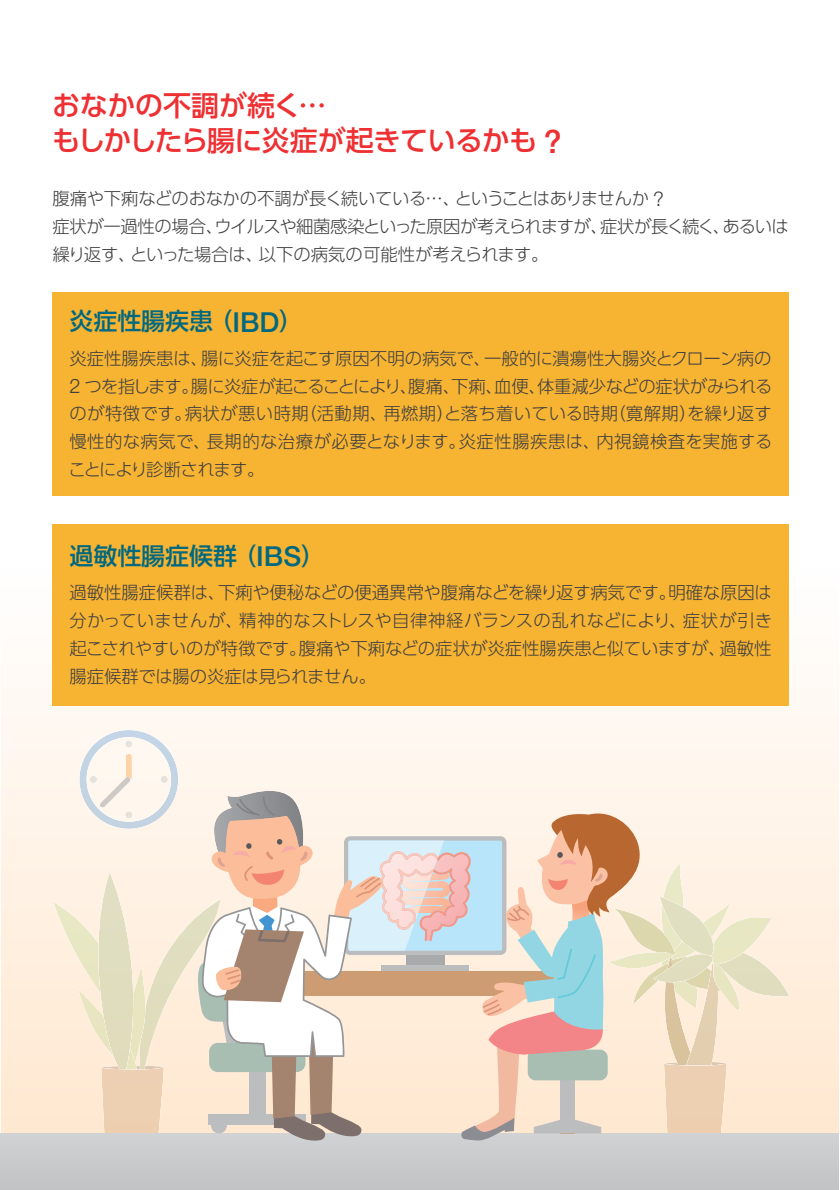
<style>
.page{position:relative;width:840px;height:1190px;background:#fff}
.page>*{position:absolute;margin:0;border:0;box-sizing:border-box;transform-origin:0 0}
.t1{font:28px/36px "UD Shin Go Pr 6 Medium 90 msp RKSJ H";letter-spacing:-.02em;color:#ee3033}
.t2{font:24px "UD Shin Go Pr 6 Medium 90 msp RKSJ H";color:#00687f}
.t3{font:17.4px/28px "UD Shin Go Pr 6 Light 90 msp RKSJ H";letter-spacing:-.02em;color:#404041;text-align:justify}
.s1{font-family:"Helvetica Neue LTW1 G";font-weight:500;font-size:32.2px}
.s2{font-family:"Helvetica Neue LTW1 G";font-weight:300;font-size:20px}
.s3{font-family:"Helvetica Neue LTW1 G";font-weight:500;font-size:27.6px}
</style>
<div class="page">
<img style="left:1px;top:688px;width:838px;height:445px">
<img style="left:79px;top:730px;width:99px;height:99px">
<img style="left:87px;top:737px;width:84px;height:85px">
<svg style="left:125px;top:740px;width:7px;height:8px"></svg>
<svg style="left:90px;top:776px;width:7px;height:7px"></svg>
<svg style="left:125px;top:811px;width:7px;height:8px"></svg>
<svg style="left:161px;top:776px;width:7px;height:7px"></svg>
<img style="left:126px;top:754px;width:6px;height:26px">
<img style="left:100px;top:777px;width:31px;height:31px">
<img style="left:140px;top:900px;width:55px;height:169px">
<img style="left:133px;top:967px;width:12px;height:96px">
<img style="left:78px;top:989px;width:59px;height:80px">
<img style="left:53px;top:902px;width:45px;height:91px">
<img style="left:98px;top:872px;width:35px;height:197px">
<img style="left:101px;top:1067px;width:63px;height:66px">
<img style="left:662px;top:1005px;width:3px;height:4px">
<img style="left:645px;top:968px;width:20px;height:37px">
<img style="left:662px;top:863px;width:22px;height:33px">
<img style="left:714px;top:902px;width:16px;height:15px">
<img style="left:665px;top:982px;width:21px;height:81px">
<img style="left:686px;top:982px;width:32px;height:81px">
<img style="left:740px;top:953px;width:49px;height:44px">
<img style="left:713px;top:917px;width:59px;height:47px">
<img style="left:659px;top:896px;width:55px;height:59px">
<img style="left:653px;top:954px;width:60px;height:28px">
<img style="left:712px;top:956px;width:28px;height:54px">
<img style="left:645px;top:908px;width:31px;height:47px">
<img style="left:645px;top:952px;width:28px;height:16px">
<img style="left:664px;top:1063px;width:63px;height:70px">
<img style="left:214px;top:791px;width:87px;height:5px">
<svg style="left:195px;top:796px;width:450px;height:345px;background:#e3d2c5"></svg>
<div style="left:52px;top:292px;width:737px;height:204px;background:#f7b332"></div>
<div style="left:52px;top:524px;width:737px;height:181px;background:#f7b332"></div>
<h1 class="t1" style="left:52px;top:86px;width:511px">おなかの不調が続く…<br>もしかしたら腸に炎症が起きているかも <span class="s1">?</span></h1>
<p class="t3" style="left:52px;top:184px;width:738px;text-align:left">腹痛や下痢などのおなかの不調が長く続いている…、ということはありませんか <span class="s2">?<br></span>症状が一過性の場合、ウイルスや細菌感染といった原因が考えられますが、症状が長く続く、あるいは繰り返す、といった場合は、以下の病気の可能性が考えられます。</p>
<h2 class="t2" style="left:69px;top:302px;width:235px">炎症性腸疾患（<span class="s3">IBD</span>）</h2>
<p class="t3" style="left:68px;top:343px;width:706px">炎症性腸疾患は、腸に炎症を起こす原因不明の病気で、一般的に潰瘍性大腸炎とクローン病の<span class="s2">2</span> つを指します。腸に炎症が起こることにより、腹痛、下痢、血便、体重減少などの症状がみられるのが特徴です。病状が悪い時期（活動期、再燃期）と落ち着いている時期（寛解期）を繰り返す慢性的な病気で、長期的な治療が必要となります。炎症性腸疾患は、内視鏡検査を実施することにより診断されます。</p>
<h2 class="t2" style="left:69px;top:537px;width:257px">過敏性腸症候群（<span class="s3">IBS</span>）</h2>
<p class="t3" style="left:69px;top:578px;width:704px">過敏性腸症候群は、下痢や便秘などの便通異常や腹痛などを繰り返す病気です。明確な原因は分かっていませんが、精神的なストレスや自律神経バランスの乱れなどにより、症状が引き起こされやすいのが特徴です。腹痛や下痢などの症状が炎症性腸疾患と似ていますが、過敏性腸症候群では腸の炎症は見られません。</p>
</div>
